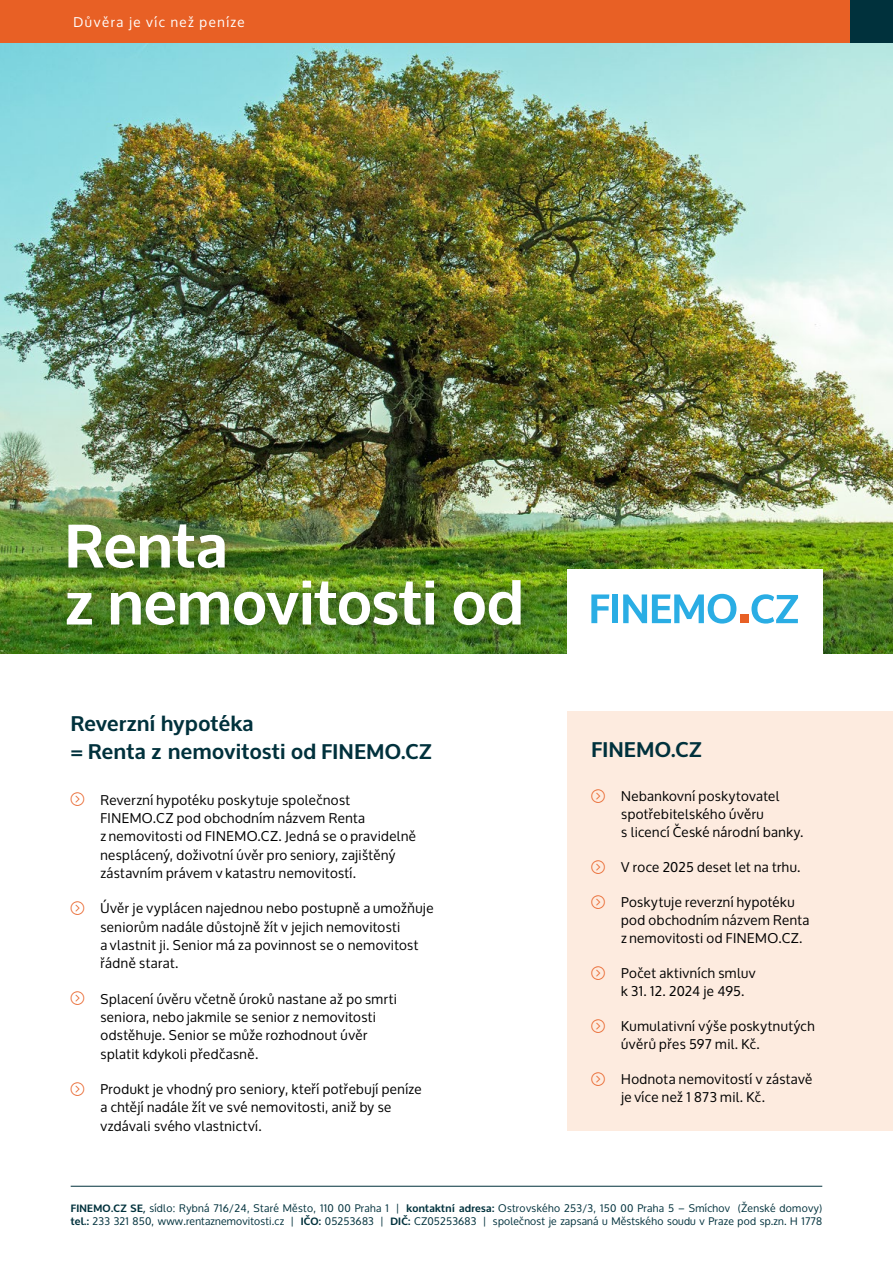
<style>
.page{position:relative;width:893px;height:1263px;background:#fff}
.page>*{position:absolute;margin:0;border:0;box-sizing:border-box;transform-origin:0 0}
.t1{font:700 60.75px/57px "Oxygen";color:#fff}
.t2{font:700 21px/27.3px "Oxygen";letter-spacing:.025em;color:#00313c}
.t3{font:13.5px/18.3px "Oxygen";letter-spacing:.03em;color:#000}
.t4{font:13.5px "Oxygen";letter-spacing:.115em;color:#fff}
.t5{font:10.5px/12.6px "Oxygen";letter-spacing:.02em;color:#00313c}
.s1{font-family:"themify";color:#e86025}
.s2{font-weight:700}
</style>
<div class="page">
<div style="left:567px;top:711px;width:326px;height:419px;background:#fdebdf"></div>
<img style="left:0;top:43px;width:893px;height:610px">
<div style="left:0;top:0;width:850px;height:43px;background:#e86025"></div>
<div style="left:850px;top:0;width:43px;height:43px;background:#00313c"></div>
<div style="left:567px;top:569px;width:255px;height:85px;background:#fff"></div>
<div style="left:47px;top:502px;width:507px;height:156px;background:#000;opacity:.4"></div>
<hr style="left:71px;top:1186px;width:751px;height:1px;background:#00313c">
<svg style="left:591px;top:594px;width:18px;height:29px"></svg>
<div style="left:612px;top:594px;width:6px;height:29px;background:#2aade4"></div>
<svg style="left:623px;top:594px;width:113px;height:29px"></svg>
<svg style="left:751px;top:594px;width:47px;height:29px"></svg>
<div style="left:740px;top:615px;width:8px;height:8px;background:#e86025"></div>
<p class="t4" style="left:73px;top:14px;width:173px">Důvěra je víc než peníze</p>
<h1 class="t1" style="left:65px;top:519px;width:460px">Renta<br>z nemovitosti od</h1>
<h2 class="t2" style="left:71px;top:711px;width:362px">Reverzní hypotéka<br>= Renta z nemovitosti od FINEMO.CZ</h2>
<p class="t3" style="left:100px;top:791px;width:317px;text-indent:-30px"><span class="s1">A</span> Reverzní hypotéku poskytuje společnost FINEMO.CZ pod obchodním názvem Renta<br>z nemovitosti od FINEMO.CZ. Jedná se o pravidelně nesplácený, doživotní úvěr pro seniory, zajištěný zástavním právem v katastru nemovitostí.</p>
<p class="t3" style="left:100px;top:899px;width:335px;text-indent:-30px"><span class="s1">A</span> Úvěr je vyplácen najednou nebo postupně a umožňuje seniorům nadále důstojně žít v jejich nemovitosti<br>a vlastnit ji. Senior má za povinnost se o nemovitost řádně starat.</p>
<p class="t3" style="left:100px;top:990px;width:298px;text-indent:-30px"><span class="s1">A</span> Splacení úvěru včetně úroků nastane až po smrti seniora, nebo jakmile se senior z nemovitosti odstěhuje. Senior se může rozhodnout úvěr splatit kdykoli předčasně.</p>
<p class="t3" style="left:100px;top:1080px;width:323px;text-indent:-30px"><span class="s1">A</span> Produkt je vhodný pro seniory, kteří potřebují peníze a chtějí nadále žít ve své nemovitosti, aniž by se vzdávali svého vlastnictví.</p>
<h2 class="t2" style="left:591px;top:737px;width:112px">FINEMO.CZ</h2>
<p class="t3" style="left:621px;top:787px;width:184px;text-indent:-30px"><span class="s1">A</span> Nebankovní poskytovatel spotřebitelského úvěru<br>s licencí České národní banky.</p>
<p class="t3" style="left:591px;top:858px;width:211px"><span class="s1">A</span> V roce 2025 deset let na trhu.</p>
<p class="t3" style="left:621px;top:893px;width:190px;text-indent:-30px"><span class="s1">A</span> Poskytuje reverzní hypotéku pod obchodním názvem Renta z nemovitosti od FINEMO.CZ.</p>
<p class="t3" style="left:621px;top:964px;width:136px;text-indent:-30px"><span class="s1">A</span> Počet aktivních smluv k 31. 12. 2024 je 495.</p>
<p class="t3" style="left:621px;top:1017px;width:195px;text-indent:-30px"><span class="s1">A</span> Kumulativní výše poskytnutých úvěrů přes 597 mil. Kč.</p>
<p class="t3" style="left:621px;top:1070px;width:193px;text-indent:-30px"><span class="s1">A</span> Hodnota nemovitostí v zástavě je více než 1 873 mil. Kč.</p>
<p class="t5" style="left:71px;top:1202px;width:753px"><span class="s2">FINEMO.CZ SE,</span> sídlo: Rybná 716/24, Staré Město, 110 00 Praha 1 | <span class="s2">kontaktní adresa:</span> Ostrovského 253/3, 150 00 Praha 5 – Smíchov (Ženské domovy) <span class="s2">tel.:</span> 233 321 850, www.rentaznemovitosti.cz | <span class="s2">IČO:</span> 05253683 | <span class="s2">DIČ:</span> CZ05253683 | společnost je zapsaná u Městského soudu v Praze pod sp.zn. H 1778</p>
</div>
